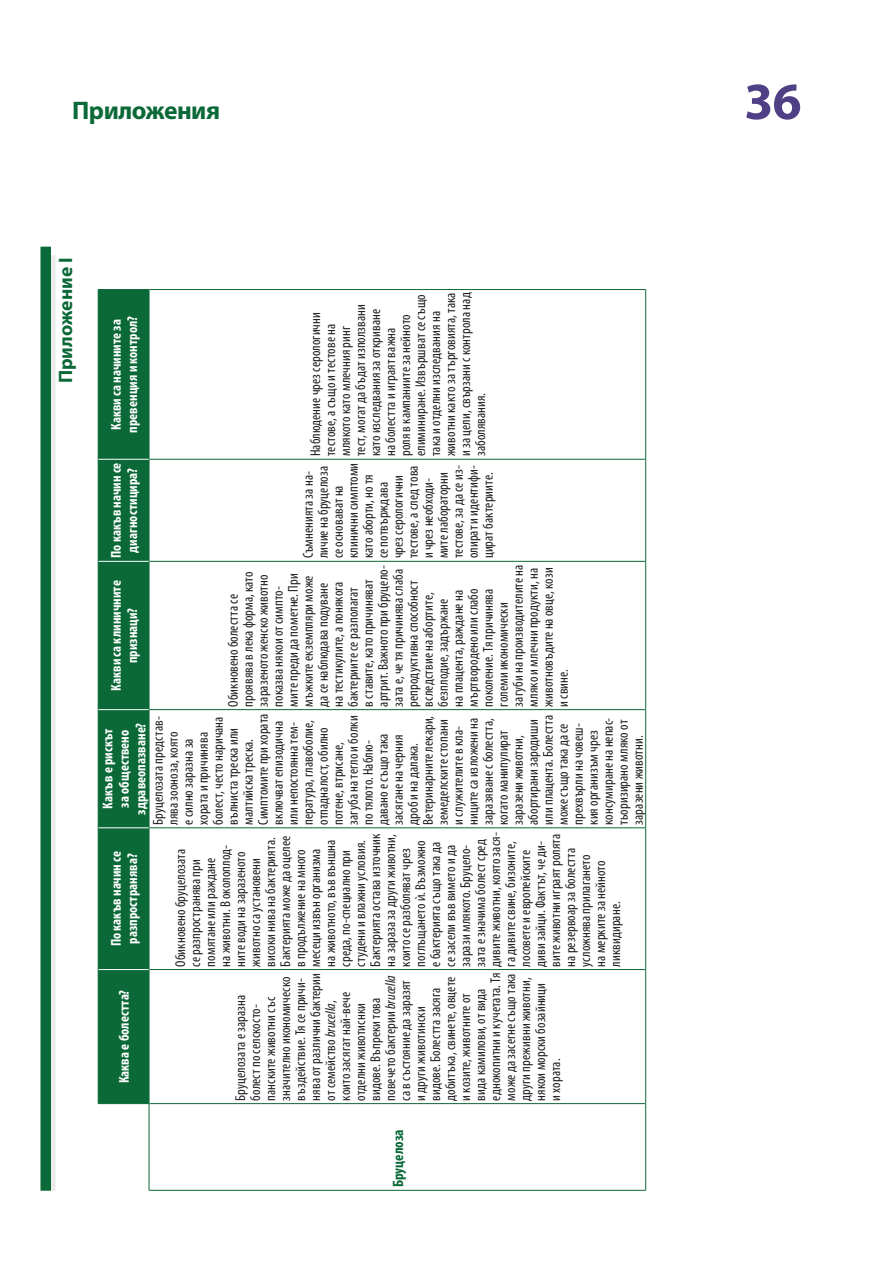
<style>
.page{position:relative;width:893px;height:1263px;background:#fff}
.page>*{position:absolute;margin:0;border:0;box-sizing:border-box;transform-origin:0 0}
.t1{font:700 52.5px "Myriad Pro";color:#4f4085}
.t2{font:700 25.5px "Myriad Pro";letter-spacing:-.02em;color:#0b6938}
.I_01_-_ANN_NUMERO{font:700 19.5px "Myriad Pro";color:#0b6938}
.J_05_-_ANN_BOLD_GAUC{font:700 condensed 15px "Myriad Pro";color:#0b6938}
.J_01_-_ANN_REGULAR_G{font:condensed 14.25px/15px "Myriad Pro";letter-spacing:.005em;color:#231f20}
.J_03_-_ANN_BOLD_CENT{font:700 condensed 14.25px/16.5px "Myriad Pro";letter-spacing:.005em;color:#fff;text-align:center}
.s1{font-style:italic}
.s2{font-family:"Helvetica Neue";font-stretch:normal;font-size:13.5px}
</style>
<div class="page">
<div style="left:51px;top:255px;width:5px;height:936px;background:#ebebeb"></div>
<div style="left:99px;top:290px;width:50px;height:813px;background:#0b6938"></div>
<hr style="left:98px;top:969px;width:1px;height:135px;background:#0b6938">
<hr style="left:99px;top:1103px;width:50px;height:1px;background:#0b6938">
<hr style="left:98px;top:828px;width:1px;height:141px;background:#0b6938">
<hr style="left:98px;top:710px;width:1px;height:118px;background:#0b6938">
<hr style="left:98px;top:561px;width:1px;height:149px;background:#0b6938">
<hr style="left:98px;top:459px;width:1px;height:102px;background:#0b6938">
<hr style="left:98px;top:289px;width:1px;height:170px;background:#0b6938">
<hr style="left:99px;top:289px;width:50px;height:1px;background:#0b6938">
<hr style="left:149px;top:1103px;width:1px;height:88px;background:#0b6938">
<hr style="left:149px;top:1190px;width:496px;height:1px;background:#0b6938">
<hr style="left:149px;top:969px;width:1px;height:134px;background:#0b6938">
<hr style="left:149px;top:1103px;width:496px;height:1px;background:#0b6938">
<hr style="left:149px;top:828px;width:1px;height:141px;background:#0b6938">
<hr style="left:149px;top:969px;width:496px;height:1px;background:#0b6938">
<hr style="left:149px;top:710px;width:1px;height:118px;background:#0b6938">
<hr style="left:149px;top:827px;width:496px;height:1px;background:#0b6938">
<hr style="left:149px;top:561px;width:1px;height:149px;background:#0b6938">
<hr style="left:149px;top:709px;width:496px;height:1px;background:#0b6938">
<hr style="left:149px;top:459px;width:1px;height:102px;background:#0b6938">
<hr style="left:149px;top:561px;width:496px;height:1px;background:#0b6938">
<hr style="left:149px;top:289px;width:1px;height:170px;background:#0b6938">
<hr style="left:149px;top:459px;width:496px;height:1px;background:#0b6938">
<hr style="left:149px;top:289px;width:496px;height:1px;background:#0b6938">
<hr style="left:645px;top:1103px;width:1px;height:88px;background:#0b6938">
<hr style="left:645px;top:969px;width:1px;height:134px;background:#0b6938">
<hr style="left:645px;top:828px;width:1px;height:141px;background:#0b6938">
<hr style="left:645px;top:710px;width:1px;height:118px;background:#0b6938">
<hr style="left:645px;top:561px;width:1px;height:149px;background:#0b6938">
<hr style="left:645px;top:459px;width:1px;height:102px;background:#0b6938">
<hr style="left:645px;top:289px;width:1px;height:170px;background:#0b6938">
<hr style="left:99px;top:969px;width:50px;height:1px;background:#fff">
<hr style="left:99px;top:827px;width:50px;height:1px;background:#fff">
<hr style="left:99px;top:709px;width:50px;height:1px;background:#fff">
<hr style="left:99px;top:561px;width:50px;height:1px;background:#fff">
<hr style="left:99px;top:459px;width:50px;height:1px;background:#fff">
<div style="left:40px;top:247px;width:11px;height:944px;background:#0b6938"></div>
<h2 class="t2" style="left:72px;top:94px;width:149px">Приложения</h2>
<p class="I_01_-_ANN_NUMERO" style="left:53px;top:383px;width:127px;rotate:-90deg">Приложение I</p>
<p class="J_03_-_ANN_BOLD_CENT" style="left:108px;top:433px;width:118px;text-align:left;rotate:-90deg">Какви са начините за превенция и контрол?</p>
<p class="J_03_-_ANN_BOLD_CENT" style="left:108px;top:558px;width:97px;rotate:-90deg">По какъв начин се диагностицира?</p>
<p class="J_03_-_ANN_BOLD_CENT" style="left:108px;top:690px;width:112px;rotate:-90deg">Какви са клиничните признаци?</p>
<p class="J_01_-_ANN_REGULAR_G" style="left:308px;top:456px;width:165px;rotate:-90deg">Наблюдение чрез серологични тестове, асъщо и тестове на млякото като млечния ринг<br>тест, могат да бъдат използвани като изследвания за откриване<br>на болестта и играят важна<br>роля вкампаниите за нейното елиминиране. Извършват се също така и отделни изследвания на животни както за търговията, така и за цели, свързани сконтрола над заболявания.</p>
<p class="J_01_-_ANN_REGULAR_G" style="left:301px;top:558px;width:97px;rotate:-90deg">Съмненията за на&shy;личие на бруцелоза се основават на клинични симптоми като аборти, но тя се потвърждава чрез серологични тестове, аслед това и чрез необходи&shy;мите лабораторни тестове, за да се из&shy;олират и идентифи&shy;цират бактериите.</p>
<p class="J_01_-_ANN_REGULAR_G" style="left:226px;top:707px;width:144px;rotate:-90deg">Обикновено болестта се проявява влека форма, като заразеното женско животно показва някои от симпто&shy;мите преди да пометне. При мъжките екземпляри може да се наблюдава подуване<br>на тестикулите, а понякога бактериите се разполагат вставите, като причиняват артрит. Важното при бруцело&shy;зата е, че тя причинява слаба репродуктивна способност вследствие на абортите, безплодие, задържане<br>на плацента, раждане на мъртвородено или слабо поколение. Тя причинява големи икономически<br>загуби на производителите на мляко и млечни продукти, на животновъдите на овце, кози и свине.</p>
<p class="J_01_-_ANN_REGULAR_G" style="left:151px;top:825px;width:113px;rotate:-90deg">Бруцелозата представ&shy;лява зооноза, която есилно заразна за хората и причинява болест, често наричана вълниста треска или малтийска треска.<br>Симптомите при хората включват епизодична или непостоянна тем&shy;пература, главоболие, отпадналост, обилно потене, втрисане, загуба на тегло и болки по тялото. Наблю&shy;давано есъщо така засягане на черния дроб и на далака.<br>Ветеринарните лекари, земеделските стопани и служителите вкла&shy;ниците са изложени на заразяване сболестта, когато манипулират заразени животни, абортирани зародиши или плацента. Болестта може също така да се прехвърли на човеш&shy;кия организъм чрез консумиране на непас&shy;тьоризирано мляко от заразени животни.</p>
<p class="J_03_-_ANN_BOLD_CENT" style="left:100px;top:814px;width:93px;rotate:-90deg">Какъв е рискът за обществено здравеопазване?</p>
<p class="J_03_-_ANN_BOLD_CENT" style="left:108px;top:946px;width:97px;text-align:left;rotate:-90deg">По какъв начин се разпространява?</p>
<p class="J_03_-_ANN_BOLD_CENT" style="left:116px;top:1083px;width:95px;rotate:-90deg">Каква е болестта?</p>
<p class="J_01_-_ANN_REGULAR_G" style="left:233px;top:1101px;width:270px;rotate:-90deg">Бруцелозата езаразна<br>болест по селскосто-<br>панските животни със<br>значително икономическо<br>въздействие. Тя се причи-<br>нява от различни бактерии<br>от семейство <span class="s1">brucella</span>,<br>които засягат най-вече<br>отделни животиснки<br>видове. Въпреки това<br>повечето бактерии <span class="s1">brucella<br></span>са всъстояние да заразят<br>и други животински<br>видове. Болестта засяга<br>добитъка, свинете, овцете<br>и козите, животните от<br>вида камилови, от вида<br>еднокопитни и кучетата. Тя дивите животни, която зася&shy;може да засегне също така<br>други преживни животни,<br>някои морски бозайници<br>и хората.</p>
<p class="J_01_-_ANN_REGULAR_G" style="left:173px;top:966px;width:134px;rotate:-90deg">Обикновено бруцелозата<br>се разпространява при помятане или раждане<br>на животни. В околоплод&shy;ните води на заразеното животно са установени високи нива на бактерията.<br>Бактерията може да оцелее в продължение на много месеци извън организма<br>на животното, във външна среда, по-специално при студени и влажни условия.<br>Бактерията остава източник на зараза за други животни, които се разболяват чрез поглъщането <span class="s2">ѝ</span>. Възможно ебактерията също така да се засели във вимето и да зарази млякото. Бруцело&shy;зата езначима болест сред</p>
<p class="J_01_-_ANN_REGULAR_G" style="left:503px;top:966px;width:134px;rotate:-90deg">га дивите свине, бизоните, лосовете и европейските диви зайци. Фактът, че ди&shy;вите животни играят ролята на резервоар за болестта усложнява прилагането<br>на мерките за нейното ликвидиране.</p>
<p class="J_05_-_ANN_BOLD_GAUC" style="left:390px;top:1187px;width:60px;rotate:-90deg">Бруцелоза</p>
<h1 class="t1" style="left:744px;top:67px;width:59px">36</h1>
</div>
